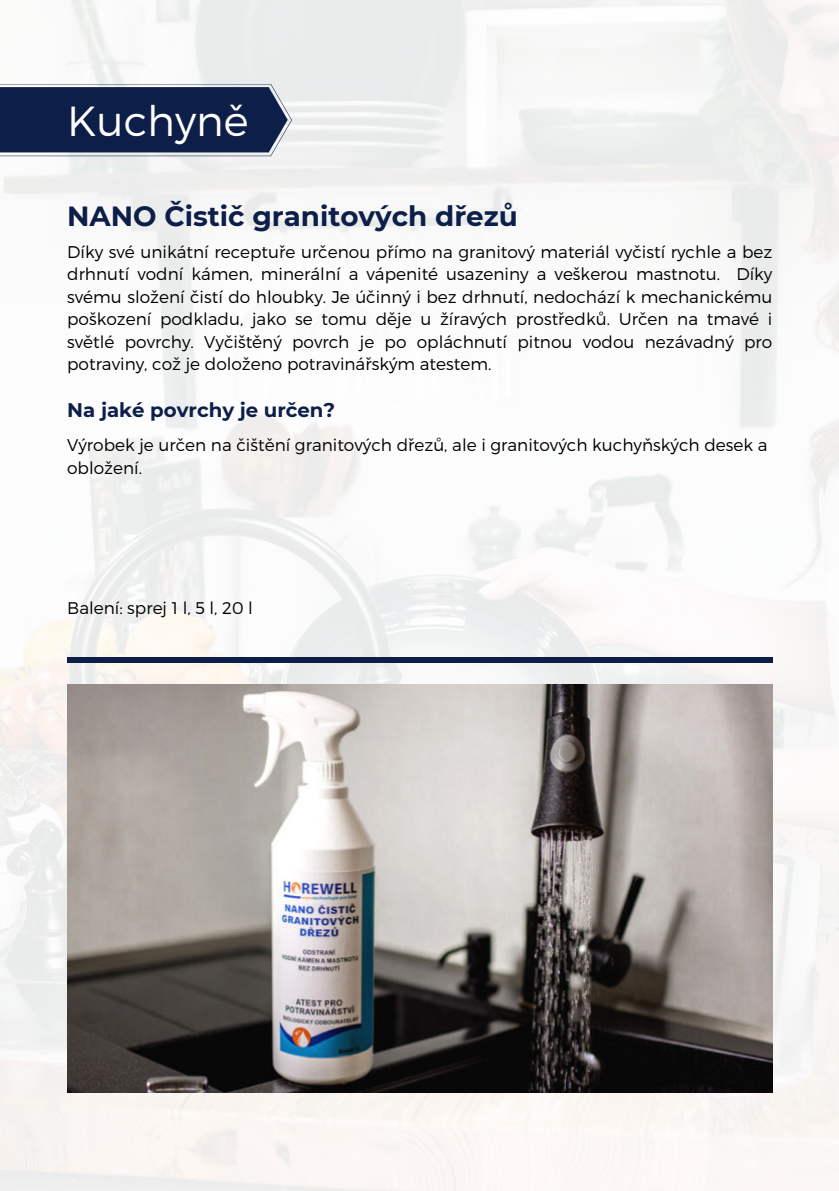
<style>
.page{position:relative;width:839px;height:1191px;background:#fff}
.page>*{position:absolute;margin:0;border:0;box-sizing:border-box;transform-origin:0 0}
.t1{font:300 42px "Montserrat";color:#fff}
.t2{font:700 27.8px "Montserrat";color:#0d1f49}
.t3{font:700 19.8px "Montserrat";color:#0d1f49}
.t4{font:300 17px/22.6px "Montserrat";color:#000;text-align:justify}
</style>
<div class="page">
<img style="left:0;top:0;width:838px;height:1191px">
<hr style="left:67px;top:658px;width:705px;height:4px;background:#0d1f49">
<svg style="left:0;top:84px;width:292px;height:72px;background:#29395d"></svg>
<img style="left:67px;top:684px;width:705px;height:408px">
<h1 class="t1" style="left:67px;top:95px;width:183px">Kuchyně</h1>
<h2 class="t2" style="left:67px;top:196px;width:452px">NANO Čistič granitových dřezů</h2>
<p class="t4" style="left:67px;top:240px;width:706px">Díky své unikátní receptuře určenou přímo na granitový materiál vyčistí rychle a bez drhnutí vodní kámen, minerální a vápenité usazeniny a veškerou mastnotu. Díky svému složení čistí do hloubky. Je účinný i bez drhnutí, nedochází k mechanickému poškození podkladu, jako se tomu děje u žíravých prostředků. Určen na tmavé i světlé povrchy. Vyčištěný povrch je po opláchnutí pitnou vodou nezávadný pro potraviny, což je doloženo potravinářským atestem.</p>
<p class="t3" style="left:67px;top:396px;width:269px">Na jaké povrchy je určen?</p>
<p class="t4" style="left:67px;top:434px;width:701px">Výrobek je určen na čištění granitových dřezů, ale i granitových kuchyňských desek a obložení.</p>
<p class="t4" style="left:67px;top:597px;width:187px">Balení: sprej 1 l, 5 l, 20 l</p>
</div>
